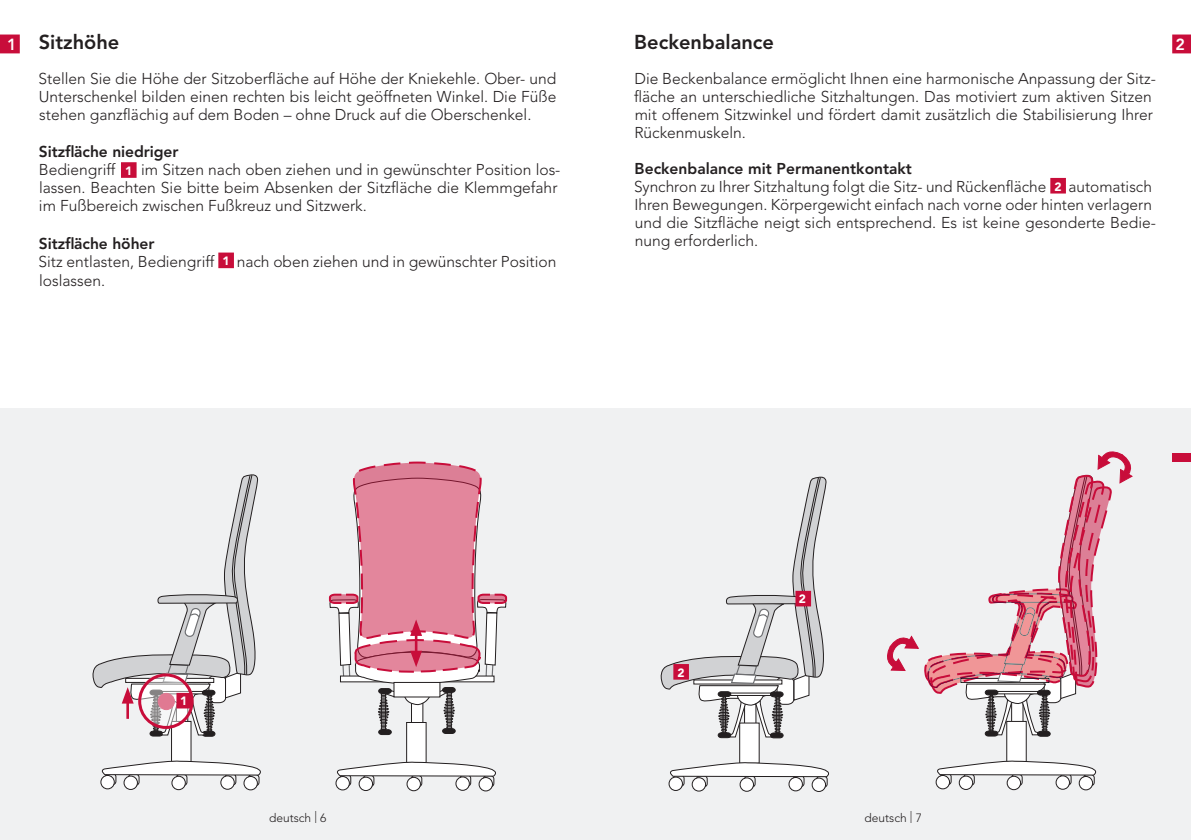
<style>
.page{position:relative;width:1191px;height:840px;background:#fff}
.page>*{position:absolute;margin:0;border:0;box-sizing:border-box;transform-origin:0 0}
.t1{font:800 20px "Avenir";color:#231f20}
.t2{font:800 16px "Avenir";color:#fff}
.t3{font:300 15.6px/18px "Avenir";color:#231f20}
.t4{font:800 15.6px "Avenir";color:#231f20}
.t5{font:300 12px "Avenir";color:#231f20}
.t6{font:900 12px "Avenir";color:#fff}
</style>
<div class="page">
<div style="left:0;top:408px;width:615px;height:431px;background:#f0f1f2"></div>
<div style="left:121px;top:162px;width:16px;height:16px;background:#c80d3a;border:2px solid #c80d3a"></div>
<div style="left:218px;top:252px;width:16px;height:16px;background:#c80d3a;border:2px solid #c80d3a"></div>
<div style="left:335px;top:775px;width:15px;height:15px;border:1px solid #231f20;border-radius:50%"></div>
<div style="left:479px;top:777px;width:13px;height:13px;background:#fff;border-radius:50%"></div>
<div style="left:478px;top:776px;width:15px;height:15px;border:1px solid #231f20;border-radius:50%"></div>
<div style="left:456px;top:776px;width:13px;height:13px;background:#fff;border-radius:50%"></div>
<div style="left:455px;top:776px;width:15px;height:14px;border:1px solid #231f20;border-radius:50%"></div>
<div style="left:407px;top:776px;width:13px;height:14px;background:#fff;border-radius:50%"></div>
<div style="left:406px;top:776px;width:15px;height:14px;border:1px solid #231f20;border-radius:50%"></div>
<div style="left:359px;top:776px;width:14px;height:14px;border:1px solid #231f20;border-radius:50%"></div>
<div style="left:406px;top:722px;width:20px;height:40px;background:#fff"></div>
<div style="left:406px;top:721px;width:20px;height:41px;border:1px solid #231f20"></div>
<svg style="left:335px;top:760px;width:161px;height:27px"></svg>
<div style="left:105px;top:772px;width:11px;height:12px;border:1px solid #231f20;border-radius:3px"></div>
<div style="left:101px;top:775px;width:13px;height:13px;background:#fff;border-radius:50%"></div>
<div style="left:100px;top:774px;width:15px;height:14px;border:1px solid #231f20;border-radius:50%"></div>
<div style="left:248px;top:773px;width:11px;height:12px;border:1px solid #231f20;border-radius:3px"></div>
<svg style="left:244px;top:776px;width:13px;height:13px"></svg>
<div style="left:243px;top:775px;width:15px;height:14px;border:1px solid #231f20;border-radius:50%"></div>
<div style="left:225px;top:773px;width:11px;height:12px;border:1px solid #231f20;border-radius:3px"></div>
<div style="left:221px;top:775px;width:13px;height:13px;background:#fff;border-radius:50%"></div>
<div style="left:220px;top:775px;width:15px;height:14px;border:1px solid #231f20;border-radius:50%"></div>
<div style="left:176px;top:773px;width:11px;height:12px;border:1px solid #231f20;border-radius:3px"></div>
<div style="left:172px;top:775px;width:13px;height:14px;background:#fff;border-radius:50%"></div>
<div style="left:171px;top:775px;width:15px;height:14px;border:1px solid #231f20;border-radius:50%"></div>
<div style="left:128px;top:773px;width:11px;height:12px;border:1px solid #231f20;border-radius:3px"></div>
<div style="left:124px;top:775px;width:13px;height:14px;background:#fff;border-radius:50%"></div>
<div style="left:124px;top:775px;width:14px;height:14px;border:1px solid #231f20;border-radius:50%"></div>
<div style="left:171px;top:721px;width:20px;height:40px;background:#fff"></div>
<div style="left:171px;top:720px;width:20px;height:41px;border:1px solid #231f20"></div>
<svg style="left:101px;top:759px;width:160px;height:16px"></svg>
<svg style="left:92px;top:474px;width:166px;height:262px"></svg>
<svg style="left:140px;top:674px;width:52px;height:52px"></svg>
<div style="left:138px;top:673px;width:56px;height:55px;border:3px solid #c80d3a;border-radius:50%"></div>
<div style="left:176px;top:692px;width:16px;height:16px;background:#c80d3a;border:2px solid #c80d3a"></div>
<svg style="left:328px;top:461px;width:180px;height:274px"></svg>
<div style="left:595px;top:408px;width:596px;height:431px;background:#f0f1f2"></div>
<div style="left:1050px;top:178px;width:16px;height:15px;background:#c80d3a;border:2px solid #c80d3a"></div>
<div style="left:673px;top:774px;width:11px;height:12px;border:1px solid #231f20;border-radius:3px"></div>
<div style="left:669px;top:776px;width:13px;height:14px;background:#fff;border-radius:50%"></div>
<div style="left:668px;top:776px;width:15px;height:14px;border:1px solid #231f20;border-radius:50%"></div>
<div style="left:816px;top:775px;width:11px;height:12px;border:1px solid #231f20;border-radius:3px"></div>
<div style="left:812px;top:777px;width:13px;height:14px;background:#fff;border-radius:50%"></div>
<div style="left:811px;top:777px;width:15px;height:14px;border:1px solid #231f20;border-radius:50%"></div>
<div style="left:793px;top:774px;width:11px;height:12px;border:1px solid #231f20;border-radius:3px"></div>
<svg style="left:789px;top:777px;width:13px;height:13px"></svg>
<div style="left:788px;top:776px;width:15px;height:14px;border:1px solid #231f20;border-radius:50%"></div>
<div style="left:744px;top:775px;width:11px;height:12px;border:1px solid #231f20;border-radius:3px"></div>
<div style="left:740px;top:777px;width:13px;height:13px;background:#fff;border-radius:50%"></div>
<div style="left:739px;top:777px;width:15px;height:14px;border:1px solid #231f20;border-radius:50%"></div>
<div style="left:696px;top:775px;width:11px;height:11px;border:1px solid #231f20;border-radius:3px"></div>
<svg style="left:692px;top:777px;width:13px;height:13px"></svg>
<div style="left:691px;top:776px;width:15px;height:15px;border:1px solid #231f20;border-radius:50%"></div>
<div style="left:739px;top:722px;width:20px;height:40px;background:#fff"></div>
<div style="left:739px;top:722px;width:20px;height:41px;border:1px solid #231f20"></div>
<svg style="left:670px;top:761px;width:159px;height:16px"></svg>
<div style="left:940px;top:772px;width:11px;height:12px;border:1px solid #231f20;border-radius:3px"></div>
<svg style="left:936px;top:775px;width:13px;height:13px"></svg>
<div style="left:935px;top:774px;width:15px;height:14px;border:1px solid #231f20;border-radius:50%"></div>
<div style="left:1083px;top:773px;width:11px;height:12px;border:1px solid #231f20;border-radius:3px"></div>
<svg style="left:1079px;top:776px;width:13px;height:13px"></svg>
<div style="left:1078px;top:775px;width:15px;height:14px;border:1px solid #231f20;border-radius:50%"></div>
<div style="left:1060px;top:773px;width:11px;height:12px;border:1px solid #231f20;border-radius:3px"></div>
<div style="left:1056px;top:775px;width:13px;height:13px;background:#fff;border-radius:50%"></div>
<div style="left:1055px;top:775px;width:15px;height:14px;border:1px solid #231f20;border-radius:50%"></div>
<div style="left:1011px;top:773px;width:11px;height:12px;border:1px solid #231f20;border-radius:3px"></div>
<div style="left:1007px;top:775px;width:13px;height:14px;background:#fff;border-radius:50%"></div>
<div style="left:1006px;top:775px;width:15px;height:14px;border:1px solid #231f20;border-radius:50%"></div>
<div style="left:963px;top:773px;width:11px;height:12px;border:1px solid #231f20;border-radius:3px"></div>
<div style="left:959px;top:775px;width:13px;height:14px;background:#fff;border-radius:50%"></div>
<div style="left:958px;top:775px;width:15px;height:14px;border:1px solid #231f20;border-radius:50%"></div>
<div style="left:1006px;top:721px;width:20px;height:40px;background:#fff"></div>
<div style="left:1006px;top:720px;width:20px;height:41px;border:1px solid #231f20"></div>
<svg style="left:937px;top:759px;width:160px;height:16px"></svg>
<svg style="left:660px;top:476px;width:166px;height:262px"></svg>
<div style="left:795px;top:590px;width:16px;height:16px;background:#c80d3a;border:2px solid #c80d3a"></div>
<svg style="left:887px;top:451px;width:246px;height:285px"></svg>
<svg style="left:1172px;top:34px;width:19px;height:19px"></svg>
<svg style="left:0;top:34px;width:20px;height:19px"></svg>
<div style="left:1172px;top:453px;width:19px;height:9px;background:#c80d3a"></div>
<p class="t1" style="left:634px;top:30px;width:141px">Beckenbalance</p>
<p class="t3" style="left:634px;top:69px;width:523px">Die Beckenbalance ermöglicht Ihnen eine harmonische Anpassung der Sitz&shy;fläche an unterschiedliche Sitzhaltungen. Das motiviert zum aktiven Sitzen mit offenem Sitzwinkel und fördert damit zusätzlich die Stabilisierung Ihrer Rückenmuskeln.</p>
<p class="t4" style="left:634px;top:159px;width:279px">Beckenbalance mit Permanentkontakt</p>
<p class="t3" style="left:634px;top:177px;width:414px">Synchron zu Ihrer Sitzhaltung folgt die Sitz- und Rückenfläche</p>
<p class="t1" style="left:39px;top:30px;width:82px">Sitzhöhe</p>
<p class="t3" style="left:38px;top:69px;width:519px;text-align:justify">Stellen Sie die Höhe der Sitzoberfläche auf Höhe der Kniekehle. Ober- und Unterschenkel bilden einen rechten bis leicht geöffneten Winkel. Die Füße stehen ganzflächig auf dem Boden – ohne Druck auf die Oberschenkel.</p>
<p class="t4" style="left:39px;top:143px;width:141px">Sitzfläche niedriger</p>
<p class="t3" style="left:39px;top:161px;width:78px">Bediengriff</p>
<p class="t2" style="left:7px;top:35px;width:11px">1</p>
<p class="t2" style="left:1175px;top:35px;width:11px">2</p>
<p class="t3" style="left:39px;top:161px;width:523px;text-indent:102px">im Sitzen nach oben ziehen und in gewünschter Position los&shy;lassen. Beachten Sie bitte beim Absenken der Sitzfläche die Klemmgefahr im Fußbereich zwischen Fußkreuz und Sitzwerk.</p>
<p class="t4" style="left:39px;top:234px;width:117px">Sitzfläche höher</p>
<p class="t3" style="left:38px;top:252px;width:177px">Sitz entlasten, Bediengriff</p>
<p class="t3" style="left:237px;top:252px;width:321px">nach oben ziehen und in gewünschter Position</p>
<p class="t3" style="left:39px;top:271px;width:68px">loslassen.</p>
<p class="t6" style="left:125px;top:163px;width:9px">1</p>
<p class="t3" style="left:634px;top:177px;width:523px;text-indent:434px">automatisch Ihren Bewegungen. Körpergewicht einfach nach vorne oder hinten verlagern und die Sitzfläche neigt sich entsprechend. Es ist keine gesonderte Bedie&shy;nung erforderlich.</p>
<p class="t6" style="left:1054px;top:179px;width:9px">2</p>
<p class="t6" style="left:223px;top:253px;width:9px">1</p>
<p class="t6" style="left:180px;top:693px;width:9px">1</p>
<p class="t6" style="left:677px;top:664px;width:9px">2</p>
<p class="t6" style="left:799px;top:591px;width:9px">2</p>
<p class="t5" style="left:269px;top:810px;width:59px">deutsch | 6</p>
<p class="t5" style="left:864px;top:810px;width:59px">deutsch | 7</p>
</div>
